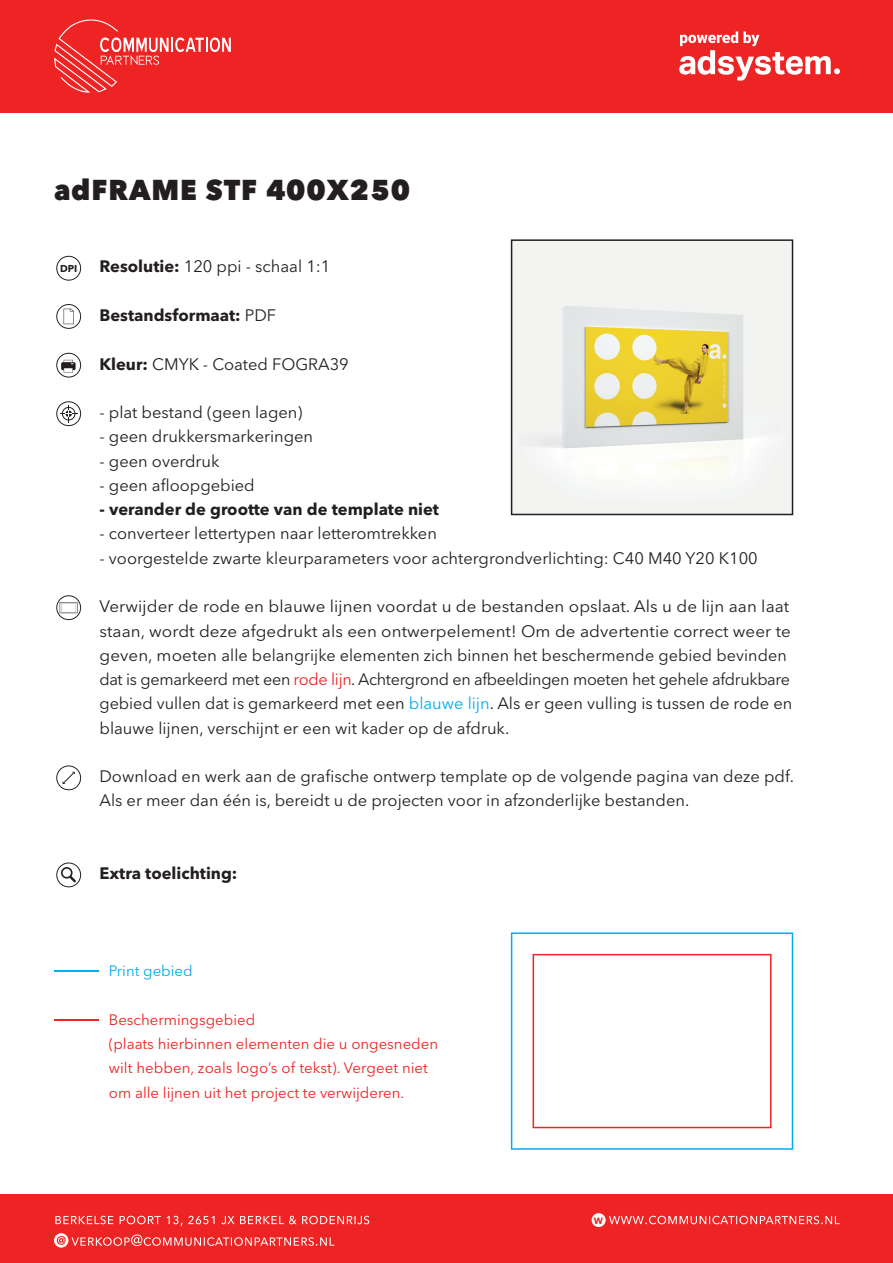
<style>
.page{position:relative;width:893px;height:1263px;background:#fff}
.page>*{position:absolute;margin:0;border:0;box-sizing:border-box;transform-origin:0 0}
.t1{font:800 28.5px "Avenir Next LT Pro";letter-spacing:.035em;color:#231f20}
.t2{font:16.5px/24.3px "Avenir Next LT Pro";color:#231f20}
.t3{font:700 16.5px "Avenir Next LT Pro";color:#231f20}
.t4{font:15px/24.3px "Avenir Next LT Pro";color:#ee2323}
.t5{font:15px "Avenir Next LT Pro";color:#00aeef}
.t6{font:700 9.9px "Avenir Next LT Pro";color:#231f20}
.t7{font:700 9px "Avenir Next LT Pro";color:#ee2323}
.s1{font-weight:700}
.s2{font-weight:400}
.s3{color:#ee2323}
.s4{color:#00aeef}
</style>
<div class="page">
<div style="left:0;top:1195px;width:893px;height:68px;background:#ee2323"></div>
<div style="left:0;top:0;width:893px;height:112px;background:#ee2323"></div>
<svg style="left:54px;top:19px;width:177px;height:74px"></svg>
<svg style="left:55px;top:1216px;width:314px;height:10px"></svg>
<svg style="left:54px;top:1233px;width:14px;height:14px"></svg>
<svg style="left:57px;top:1234px;width:277px;height:12px"></svg>
<svg style="left:679px;top:31px;width:161px;height:50px"></svg>
<svg style="left:56px;top:256px;width:25px;height:25px"></svg>
<svg style="left:56px;top:401px;width:25px;height:25px"></svg>
<svg style="left:56px;top:595px;width:25px;height:25px"></svg>
<svg style="left:56px;top:765px;width:25px;height:25px"></svg>
<svg style="left:56px;top:353px;width:25px;height:25px"></svg>
<svg style="left:56px;top:304px;width:25px;height:25px"></svg>
<svg style="left:609px;top:1216px;width:231px;height:8px"></svg>
<div style="left:592px;top:1213px;width:14px;height:14px;background:#fff;border-radius:50%"></div>
<svg style="left:56px;top:862px;width:25px;height:25px"></svg>
<svg style="left:511px;top:932px;width:282px;height:218px"></svg>
<svg style="left:533px;top:954px;width:238px;height:174px"></svg>
<hr style="left:54px;top:1019px;width:44px;height:2px;background:#ee2323">
<hr style="left:54px;top:970px;width:44px;height:2px;background:#00aeef">
<svg style="left:511px;top:239px;width:282px;height:276px;fill:#f3f3f2"></svg>
<h1 class="t1" style="left:54px;top:172px;width:357px">adFRAME STF 400X250</h1>
<p class="t6" style="left:60px;top:262px;width:19px">DPI</p>
<p class="t2" style="left:99px;top:254px;width:232px"><span class="s1">Resolutie:</span> 120 ppi - schaal 1:1</p>
<p class="t3" style="left:99px;top:305px;width:178px">Bestandsformaat: <span class="s2">PDF</span></p>
<p class="t2" style="left:99px;top:352px;width:251px"><span class="s1">Kleur:</span> CMYK - Coated FOGRA39</p>
<p class="t2" style="left:99px;top:400px;width:204px">- plat bestand (geen lagen)</p>
<p class="t2" style="left:99px;top:424px;width:215px">- geen drukkersmarkeringen</p>
<p class="t2" style="left:99px;top:449px;width:122px">- geen overdruk</p>
<p class="t2" style="left:99px;top:473px;width:157px">- geen afloopgebied</p>
<p class="t3" style="left:99px;top:499px;width:341px">- verander de grootte van de template niet</p>
<p class="t2" style="left:99px;top:521px;width:339px">- converteer lettertypen naar letteromtrekken</p>
<p class="t2" style="left:99px;top:546px;width:660px">- voorgestelde zwarte kleurparameters voor achtergrondverlichting: C40 M40 Y20 K100</p>
<p class="t2" style="left:99px;top:594px;width:694px">Verwĳder de rode en blauwe lĳnen voordat u de bestanden opslaat. Als u de lĳn aan laat staan, wordt deze afgedrukt als een ontwerpelement! Om de advertentie correct weer te geven, moeten alle belangrĳke elementen zich binnen het beschermende gebied bevinden dat is gemarkeerd met een <span class="s3">rode lĳn</span>. Achtergrond en afbeeldingen moeten het gehele afdrukbare gebied vullen dat is gemarkeerd met een <span class="s4">blauwe lĳn</span>. Als er geen vulling is tussen de rode en blauwe lĳnen, verschĳnt er een wit kader op de afdruk.</p>
<p class="t2" style="left:99px;top:764px;width:696px">Download en werk aan de grafische ontwerp template op de volgende pagina van deze pdf.<br>Als er meer dan één is, bereidt u de projecten voor in afzonderlĳke bestanden.</p>
<p class="t3" style="left:99px;top:863px;width:139px">Extra toelichting:</p>
<p class="t5" style="left:109px;top:962px;width:85px">Print gebied</p>
<p class="t4" style="left:109px;top:1007px;width:331px">Beschermingsgebied<br>(plaats hierbinnen elementen die u ongesneden wilt hebben, zoals logo’s of tekst). Vergeet niet om alle lĳnen uit het project te verwĳderen.</p>
<p class="t7" style="left:594px;top:1216px;width:11px">W</p>
</div>
